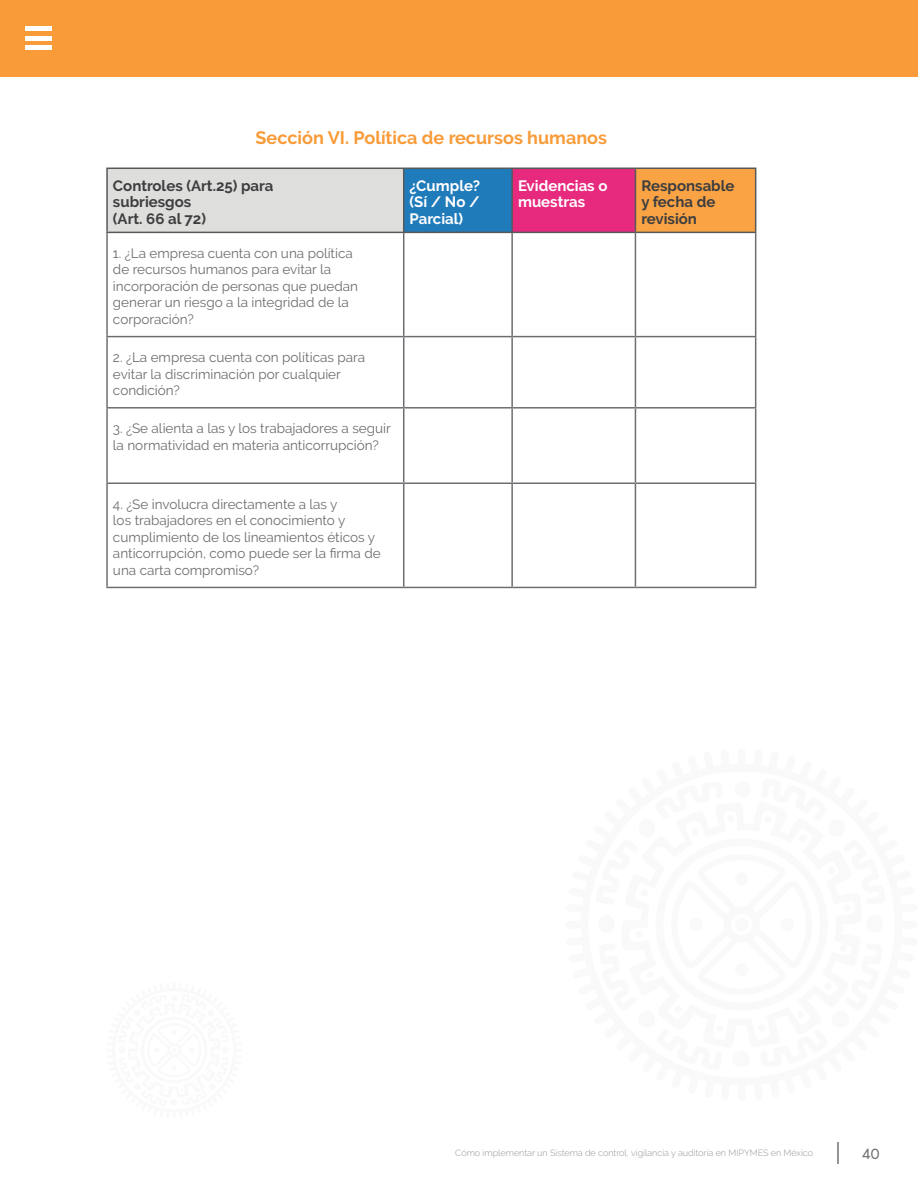
<style>
.page{position:relative;width:918px;height:1188px;background:#fff}
.page>*{position:absolute;margin:0;border:0;box-sizing:border-box;transform-origin:0 0}
.t1{font:700 18px "Raleway";color:#f89b38}
.t2{font:700 15px/16.5px "Raleway";color:#3e3e3f}
.t3{font:700 15px/16.5px "Raleway";color:#fff;text-align:justify}
.t4{font:15px "Averta";color:#6c6d70}
.t5{font:13.5px/16.5px "Raleway";color:#6c6d70}
.t6{font:300 9px "Raleway";color:#939598}
</style>
<div class="page">
<svg style="left:837px;top:1142px;width:1px;height:22px"></svg>
<div style="left:0;top:0;width:918px;height:77px;background:#f89b38"></div>
<div style="left:26px;top:26px;width:26px;height:5px;background:#fff"></div>
<hr style="left:26px;top:46px;width:26px;height:4px;background:#fff">
<div style="left:26px;top:36px;width:26px;height:5px;background:#fff"></div>
<div style="left:107px;top:168px;width:297px;height:64px;background:#dededd"></div>
<div style="left:404px;top:168px;width:108px;height:64px;background:#207bbb"></div>
<div style="left:512px;top:168px;width:123px;height:64px;background:#e72a7e"></div>
<div style="left:635px;top:168px;width:121px;height:64px;background:#f9a345"></div>
<hr style="left:511px;top:169px;width:2px;height:63px;background:#57585a">
<hr style="left:635px;top:169px;width:1px;height:63px;background:#57585a">
<hr style="left:106px;top:233px;width:2px;height:103px;background:#6c6d70">
<hr style="left:403px;top:233px;width:1px;height:103px;background:#6c6d70">
<hr style="left:511px;top:233px;width:2px;height:103px;background:#6c6d70">
<hr style="left:635px;top:233px;width:1px;height:103px;background:#6c6d70">
<hr style="left:755px;top:233px;width:1px;height:103px;background:#6c6d70">
<hr style="left:106px;top:336px;width:298px;height:1px;background:#6c6d70">
<hr style="left:106px;top:337px;width:2px;height:70px;background:#6c6d70">
<hr style="left:404px;top:336px;width:108px;height:1px;background:#6c6d70">
<hr style="left:403px;top:337px;width:1px;height:70px;background:#6c6d70">
<hr style="left:512px;top:336px;width:123px;height:1px;background:#6c6d70">
<hr style="left:511px;top:337px;width:2px;height:70px;background:#6c6d70">
<hr style="left:635px;top:336px;width:121px;height:1px;background:#6c6d70">
<hr style="left:635px;top:337px;width:1px;height:70px;background:#6c6d70">
<hr style="left:755px;top:337px;width:1px;height:70px;background:#6c6d70">
<hr style="left:106px;top:407px;width:298px;height:2px;background:#6c6d70">
<hr style="left:106px;top:409px;width:2px;height:74px;background:#6c6d70">
<hr style="left:404px;top:407px;width:108px;height:2px;background:#6c6d70">
<hr style="left:403px;top:409px;width:1px;height:74px;background:#6c6d70">
<hr style="left:512px;top:407px;width:123px;height:2px;background:#6c6d70">
<hr style="left:511px;top:409px;width:2px;height:74px;background:#6c6d70">
<hr style="left:635px;top:407px;width:121px;height:2px;background:#6c6d70">
<hr style="left:635px;top:409px;width:1px;height:74px;background:#6c6d70">
<hr style="left:755px;top:409px;width:1px;height:74px;background:#6c6d70">
<hr style="left:106px;top:483px;width:298px;height:1px;background:#6c6d70">
<hr style="left:106px;top:484px;width:2px;height:103px;background:#6c6d70">
<hr style="left:404px;top:483px;width:108px;height:1px;background:#6c6d70">
<hr style="left:403px;top:484px;width:1px;height:103px;background:#6c6d70">
<hr style="left:512px;top:483px;width:123px;height:1px;background:#6c6d70">
<hr style="left:511px;top:484px;width:2px;height:103px;background:#6c6d70">
<hr style="left:635px;top:483px;width:121px;height:1px;background:#6c6d70">
<hr style="left:635px;top:484px;width:1px;height:103px;background:#6c6d70">
<hr style="left:755px;top:484px;width:1px;height:103px;background:#6c6d70">
<hr style="left:106px;top:587px;width:298px;height:1px;background:#6c6d70">
<hr style="left:404px;top:587px;width:108px;height:1px;background:#6c6d70">
<hr style="left:512px;top:587px;width:123px;height:1px;background:#6c6d70">
<hr style="left:635px;top:587px;width:121px;height:1px;background:#6c6d70">
<hr style="left:404px;top:168px;width:108px;height:1px;background:#57585a">
<hr style="left:512px;top:168px;width:123px;height:1px;background:#57585a">
<hr style="left:635px;top:168px;width:121px;height:1px;background:#57585a">
<hr style="left:404px;top:232px;width:108px;height:1px;background:#57585a">
<hr style="left:512px;top:232px;width:123px;height:1px;background:#57585a">
<hr style="left:635px;top:232px;width:121px;height:1px;background:#57585a">
<hr style="left:755px;top:169px;width:1px;height:63px;background:#57585a">
<hr style="left:106px;top:168px;width:298px;height:1px;background:#57585a">
<hr style="left:106px;top:232px;width:298px;height:1px;background:#57585a">
<hr style="left:106px;top:169px;width:2px;height:63px;background:#57585a">
<hr style="left:403px;top:169px;width:1px;height:63px;background:#57585a">
<h1 class="t1" style="left:256px;top:128px;width:353px">Sección VI. Política de recursos humanos</h1>
<p class="t2" style="left:113px;top:177px;width:162px">Controles (Art.25) para subriesgos<br>(Art. 66 al 72)</p>
<p class="t3" style="left:410px;top:177px;width:72px">¿Cumple? (Sí / No / Parcial)</p>
<p class="t3" style="left:518px;top:177px;width:91px">Evidencias o muestras</p>
<p class="t2" style="left:641px;top:177px;width:95px">Responsable y fecha de revisión</p>
<p class="t5" style="left:113px;top:245px;width:247px">1. ¿La empresa cuenta con una política de recursos humanos para evitar la incorporación de personas que puedan generar un riesgo a la integridad de la corporación?</p>
<p class="t5" style="left:113px;top:349px;width:254px">2. ¿La empresa cuenta con políticas para evitar la discriminación por cualquier condición?</p>
<p class="t5" style="left:113px;top:420px;width:279px">3. ¿Se alienta a las y los trabajadores a seguir la normatividad en materia anticorrupción?</p>
<p class="t5" style="left:113px;top:496px;width:269px">4. ¿Se involucra directamente a las y<br>los trabajadores en el conocimiento y cumplimiento de los lineamientos éticos y anticorrupción, como puede ser la firma de una carta compromiso?</p>
<p class="t6" style="left:455px;top:1148px;width:359px">Cómo implementar un Sistema de control, vigilancia y auditoría en MIPYMES en México</p>
<p class="t4" style="left:862px;top:1144px;width:19px">40</p>
</div>
